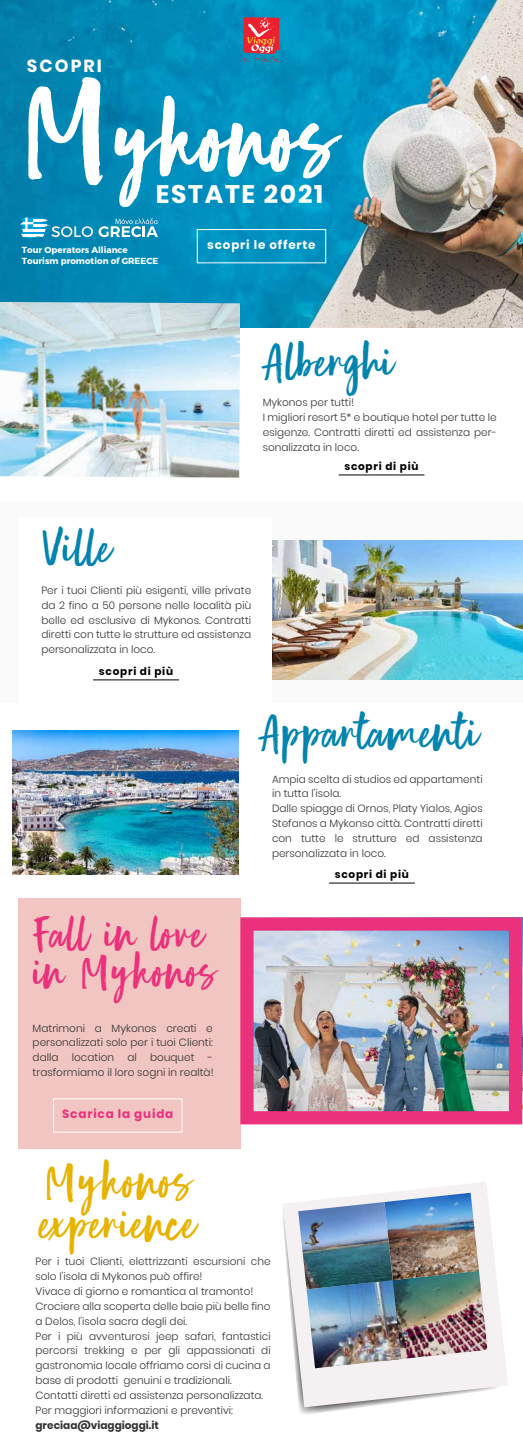
<style>
.page{position:relative;width:523px;height:1452px;background:#fff}
.page>*{position:absolute;margin:0;border:0;box-sizing:border-box;transform-origin:0 0}
.t1{font:95.38px "Human Nature";color:#fff}
.t2{font:49px "Human Nature";color:#0384ae}
.t3{font:49px/42px "Human Nature";color:#e7b300}
.t4{font:45.32px/38.9px "Human Nature";color:#eb307c}
.t5{font:700 25.38px "Poppins";letter-spacing:.07em;color:#fff}
.t6{font:700 17.5px "Poppins";letter-spacing:.12em;color:#fff}
.t7{font:700 11.9px "Poppins";letter-spacing:.07em;color:#fff}
.t8{font:700 11.9px "Poppins";letter-spacing:.07em;color:#eb307c}
.t9{font:300 10.5px/14.9px "Poppins";color:#333}
.t10{font:700 10.5px "Poppins";letter-spacing:.07em;color:#000}
.t11{font:700 10.5px "Poppins";color:#333}
.t12{font:700 8.75px/10.5px "Montserrat";color:#fff}
.s1{font-size:133.53px}
</style>
<div class="page">
<img style="left:0;top:0;width:522px;height:328px">
<svg style="left:243px;top:17px;width:36px;height:45px;background:#bf5560"></svg>
<div style="left:0;top:501px;width:522px;height:202px;background:#fafafa"></div>
<img style="left:272px;top:540px;width:250px;height:139px">
<img style="left:0;top:302px;width:240px;height:175px">
<div style="left:18px;top:517px;width:254px;height:200px;background:#fff"></div>
<svg style="left:27px;top:76px;width:76px;height:110px;background:#2394bb"></svg>
<svg style="left:114px;top:94px;width:230px;height:114px;background:#189ac4"></svg>
<div style="left:197px;top:229px;width:129px;height:34px;border:1px solid #fff"></div>
<div style="left:18px;top:898px;width:222px;height:250px;background:#f1c5c1"></div>
<div style="left:53px;top:1098px;width:129px;height:34px;border:1px solid #fff"></div>
<img style="left:13px;top:730px;width:226px;height:145px">
<svg style="left:299px;top:1407px;width:62px;height:7px"></svg>
<svg style="left:282px;top:1182px;width:226px;height:225px;fill:#f5f1f2"></svg>
<img style="left:240px;top:917px;width:281px;height:207px">
<hr style="left:20px;top:236px;width:31px;height:3px;background:#00a2dd">
<svg style="left:20px;top:217px;width:138px;height:20px"></svg>
<hr style="left:338px;top:474px;width:86px;height:1px;background:#000">
<hr style="left:93px;top:679px;width:86px;height:1px;background:#000">
<hr style="left:329px;top:882px;width:85px;height:1px;background:#000">
<img style="left:401px;top:1270px;width:86px;height:91px">
<img style="left:306px;top:1280px;width:95px;height:88px">
<img style="left:298px;top:1202px;width:94px;height:87px">
<img style="left:384px;top:1192px;width:94px;height:88px">
<h3 class="t6" style="left:27px;top:56px;width:77px">SCOPRI</h3>
<h1 class="t1" style="left:20px;top:96px;width:317px"><span class="s1">M</span>ykonos</h1>
<h3 class="t5" style="left:156px;top:180px;width:169px">ESTATE 2021</h3>
<p class="t7" style="left:207px;top:238px;width:110px">scopri le offerte</p>
<p class="t12" style="left:22px;top:245px;width:138px">Tour Operators Alliance<br>Tourism promotion of GREECE</p>
<h2 class="t2" style="left:262px;top:340px;width:133px">Alberghi</h2>
<p class="t9" style="left:262px;top:395px;width:235px">Mykonos per tutti!<br>I migliori resort 5* e boutique hotel per tutte le esigenze. Contratti diretti ed assistenza per&shy;sonalizzata in loco.</p>
<h2 class="t2" style="left:41px;top:525px;width:72px">Ville</h2>
<p class="t9" style="left:41px;top:583px;width:211px;text-align:justify">Per i tuoi Clienti più esigenti, ville private da 2 fino a 50 persone nelle località più belle ed esclusive di Mykonos. Contratti diretti con tutte le strutture ed assistenza personalizzata in loco.</p>
<p class="t10" style="left:99px;top:665px;width:76px">scopri di più</p>
<p class="t10" style="left:344px;top:460px;width:76px">scopri di più</p>
<h2 class="t2" style="left:259px;top:710px;width:222px">Appartamenti</h2>
<p class="t9" style="left:272px;top:771px;width:212px">Ampia scelta di studios ed appartamenti in tutta l'isola.<br>Dalle spiagge di Ornos, Platy Yialos, Agios Stefanos a Mykonso città. Contratti diretti con tutte le strutture ed assistenza personalizzata in loco.</p>
<h3 class="t4" style="left:33px;top:920px;width:185px">Fall in love in Mykonos</h3>
<p class="t9" style="left:33px;top:1020px;width:182px;text-align:justify">Matrimoni a Mykonos creati e personalizzati solo per i tuoi Clienti: dalla</p>
<p class="t9" style="left:72px;top:1050px;width:44px">location</p>
<p class="t9" style="left:127px;top:1050px;width:11px">al</p>
<p class="t9" style="left:150px;top:1050px;width:46px">bouquet</p>
<p class="t9" style="left:33px;top:1050px;width:182px;text-align:right">-<br>trasformiamo il loro sogni in realtà!</p>
<p class="t8" style="left:62px;top:1107px;width:112px">Scarica la guida</p>
<h2 class="t3" style="left:39px;top:1167px;width:158px">Mykonos experience</h2>
<p class="t9" style="left:35px;top:1254px;width:236px">Per i tuoi Clienti, elettrizzanti escursioni che solo l'isola di Mykonos può offire!<br>Vivace di giorno e romantica al tramonto!<br>Crociere alla scoperta delle baie più belle fino a Delos, l'isola sacra degli dei.<br>Per i più avventurosi jeep safari, fantastici percorsi trekking e per gli appassionati di gastronomia locale offriamo corsi di cucina a base di prodotti genuini e tradizionali.<br>Contatti diretti ed assistenza personalizzata.<br>Per maggiori informazioni e preventivi:</p>
<p class="t11" style="left:35px;top:1419px;width:125px">greciaa@viaggioggi.it</p>
<p class="t10" style="left:334px;top:868px;width:76px">scopri di più</p>
</div>
